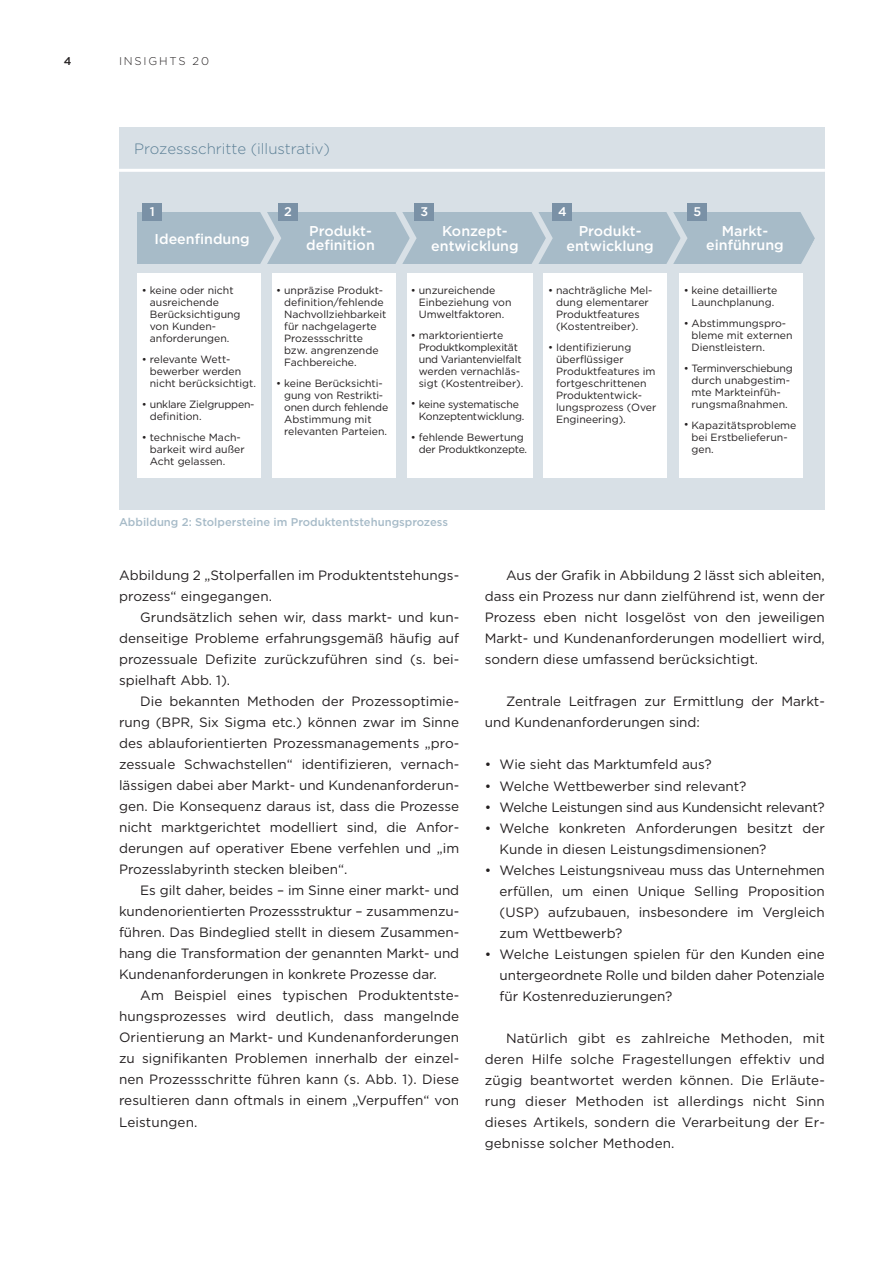
<style>
.page{position:relative;width:893px;height:1263px;background:#fff}
.page>*{position:absolute;margin:0;border:0;box-sizing:border-box;transform-origin:0 0}
.t1{font:300 15px "Gotham";color:#5b7f95}
.t2{font:500 14.25px/14.2px "Gotham";color:#fff;text-align:center}
.t3{font:13.5px/21px "Gotham";color:#231f20;text-align:justify}
.t4{font:13.5px "Gotham";letter-spacing:-.02em;color:#231f20}
.t5{font:500 12.6px "Gotham";color:#fff}
.t6{font:500 11.25px "Gotham";color:#a7bbc8}
.t7{font:300 11.25px "Gotham";letter-spacing:.16em;color:#231f20}
.t8{font:500 11.25px "Gotham";color:#231f20}
.t9{font:10.5px/12px "Gotham";color:#231f20}
.t10{font:10.5px/12px "Gotham";letter-spacing:-.02em;color:#231f20}
</style>
<div class="page">
<div style="left:119px;top:128px;width:706px;height:382px;background:#d8e0e6"></div>
<hr style="left:119px;top:169px;width:706px;height:3px;background:#fff">
<div style="left:137px;top:212px;width:680px;height:52px;background:#a7bbc8"></div>
<svg style="left:254px;top:212px;width:31px;height:63px"></svg>
<div style="left:137px;top:274px;width:124px;height:204px;background:#fff"></div>
<div style="left:273px;top:274px;width:123px;height:204px;background:#fff"></div>
<div style="left:407px;top:274px;width:125px;height:204px;background:#fff"></div>
<div style="left:544px;top:274px;width:123px;height:204px;background:#fff"></div>
<div style="left:679px;top:274px;width:123px;height:204px;background:#fff"></div>
<svg style="left:389px;top:212px;width:31px;height:62px"></svg>
<svg style="left:525px;top:203px;width:31px;height:72px"></svg>
<svg style="left:660px;top:212px;width:31px;height:62px"></svg>
<div style="left:143px;top:203px;width:19px;height:17px;background:#7a91a6"></div>
<div style="left:278px;top:203px;width:19px;height:17px;background:#7a91a6"></div>
<div style="left:414px;top:203px;width:20px;height:17px;background:#7a91a6"></div>
<div style="left:553px;top:203px;width:19px;height:17px;background:#7a91a6"></div>
<div style="left:687px;top:203px;width:20px;height:17px;background:#7a91a6"></div>
<svg style="left:794px;top:212px;width:23px;height:64px"></svg>
<p class="t8" style="left:64px;top:54px;width:9px">4</p>
<p class="t7" style="left:119px;top:55px;width:91px">INSIGHTS 20</p>
<p class="t1" style="left:134px;top:141px;width:197px">Prozessschritte (illustrativ)</p>
<p class="t5" style="left:150px;top:204px;width:6px">1</p>
<p class="t5" style="left:284px;top:204px;width:9px">2</p>
<p class="t5" style="left:420px;top:204px;width:9px">3</p>
<p class="t5" style="left:558px;top:204px;width:10px">4</p>
<p class="t5" style="left:693px;top:204px;width:9px">5</p>
<p class="t2" style="left:155px;top:232px;width:97px">Ideenfindung</p>
<p class="t9" style="left:150px;top:284px;width:92px;text-indent:-8px">• keine oder nicht ausreichende<br>Berücksichtigung von Kunden&shy;anforderungen.</p>
<p class="t9" style="left:150px;top:353px;width:108px;text-indent:-8px">• relevante Wett&shy;bewerber werden nicht berücksichtigt.</p>
<p class="t10" style="left:150px;top:398px;width:106px;text-indent:-8px">• unklare Zielgruppen&shy;definition.</p>
<p class="t9" style="left:150px;top:431px;width:96px;text-indent:-8px">• technische Mach&shy;barkeit wird außer<br>Acht gelassen.</p>
<p class="t2" style="left:306px;top:224px;width:70px;text-align:left">Produkt&shy;definition</p>
<p class="t2" style="left:431px;top:223px;width:89px;line-height:15px">Konzept&shy;entwicklung</p>
<p class="t2" style="left:566px;top:223px;width:89px;line-height:15px">Produkt&shy;entwicklung</p>
<p class="t2" style="left:706px;top:223px;width:79px">Markt&shy;einführung</p>
<p class="t9" style="left:284px;top:284px;width:104px;text-indent:-8px">• unpräzise Produkt&shy;definition/fehlende<br>Nachvollziehbarkeit für nachgelagerte<br>Prozessschritte bzw. angrenzende<br>Fachbereiche.</p>
<p class="t9" style="left:284px;top:377px;width:106px;text-indent:-8px">• keine Berücksichti&shy;gung von Restrikti&shy;onen durch fehlende<br>Abstimmung mit relevanten Parteien.</p>
<p class="t9" style="left:419px;top:284px;width:94px;text-indent:-8px">• unzureichende<br>Einbeziehung von<br>Umweltfaktoren.</p>
<p class="t10" style="left:419px;top:329px;width:106px;text-indent:-8px">• marktorientierte<br>Produktkomplexität und Variantenvielfalt werden vernachläs&shy;sigt (Kostentreiber).</p>
<p class="t10" style="left:419px;top:398px;width:107px;text-indent:-8px">• keine systematische<br>Konzeptentwicklung.</p>
<p class="t10" style="left:419px;top:431px;width:110px;text-indent:-8px">• fehlende Bewertung der Produktkonzepte.</p>
<p class="t9" style="left:548px;top:284px;width:106px;text-align:center">• nachträgliche Mel&shy;dung elementarer<br>Produktfeatures (Kostentreiber).</p>
<p class="t9" style="left:556px;top:341px;width:102px;text-indent:-8px">• Identifizierung überflüssiger<br>Produktfeatures im fortgeschrittenen<br>Produktentwick&shy;lungsprozess (Over<br>Engineering).</p>
<p class="t9" style="left:684px;top:284px;width:95px;text-align:center">• keine detaillierte<br>Launchplanung.</p>
<p class="t9" style="left:691px;top:317px;width:103px;text-indent:-8px">• Abstimmungspro&shy;bleme mit externen<br>Dienstleistern.</p>
<p class="t9" style="left:684px;top:362px;width:111px;text-align:center">• Terminverschiebung durch unabgestim&shy;mte Markteinfüh&shy;rungsmaßnahmen.</p>
<p class="t9" style="left:691px;top:419px;width:106px;text-indent:-8px">• Kapazitätsprobleme bei Erstbelieferun&shy;gen.</p>
<p class="t6" style="left:119px;top:515px;width:330px">Abbildung 2: Stolpersteine im Produktentstehungsprozess</p>
<p class="t3" style="left:119px;top:565px;width:342px">Abbildung 2 „Stolperfallen im Produktentstehungs&shy;prozess“ eingegangen.</p>
<p class="t3" style="left:119px;top:607px;width:342px;text-indent:21px">Grundsätzlich sehen wir, dass markt- und kun&shy;denseitige Probleme erfahrungsgemäß häufig auf prozessuale Defizite zurückzuführen sind (s. bei&shy;spielhaft Abb. 1).</p>
<p class="t3" style="left:119px;top:691px;width:342px;text-align:left;text-indent:21px">Die bekannten Methoden der Prozessoptimie&shy;rung (BPR, Six Sigma etc.) können zwar im Sinne des ablauforientierten Prozessmanagements „pro&shy;zessuale Schwachstellen“ identifizieren, vernach&shy;lässigen dabei aber Markt- und Kundenanforderun&shy;gen. Die Konsequenz daraus ist, dass die Prozesse nicht marktgerichtet modelliert sind, die Anfor&shy;derungen auf operativer Ebene verfehlen und „im Prozesslabyrinth stecken bleiben“.</p>
<p class="t3" style="left:119px;top:880px;width:342px;text-indent:21px">Es gilt daher, beides – im Sinne einer markt- und kundenorientierten Prozessstruktur – zusammenzu&shy;führen. Das Bindeglied stellt in diesem Zusammen&shy;hang die Transformation der genannten Markt- und Kundenanforderungen in konkrete Prozesse dar.</p>
<p class="t3" style="left:119px;top:985px;width:342px;text-indent:21px">Am Beispiel eines typischen Produktentste&shy;hungsprozesses wird deutlich, dass mangelnde Orientierung an Markt- und Kundenanforderungen zu signifikanten Problemen innerhalb der einzel&shy;nen Prozessschritte führen kann (s. Abb. 1). Diese resultieren dann oftmals in einem „Verpuffen“ von Leistungen.</p>
<p class="t3" style="left:485px;top:565px;width:342px;text-indent:21px">Aus der Grafik in Abbildung 2 lässt sich ableiten, dass ein Prozess nur dann zielführend ist, wenn der Prozess eben nicht losgelöst von den jeweiligen Markt- und Kundenanforderungen modelliert wird, sondern diese umfassend berücksichtigt.</p>
<p class="t3" style="left:485px;top:691px;width:342px;text-indent:21px">Zentrale Leitfragen zur Ermittlung der Markt&shy;und Kundenanforderungen sind:</p>
<p class="t3" style="left:485px;top:754px;width:229px">• Wie sieht das Marktumfeld aus?</p>
<p class="t3" style="left:485px;top:775px;width:263px">• Welche Wettbewerber sind relevant?</p>
<p class="t4" style="left:485px;top:799px;width:342px">• Welche Leistungen sind aus Kundensicht relevant?</p>
<p class="t3" style="left:500px;top:817px;width:327px;text-indent:-15px">• Welche konkreten Anforderungen besitzt der<br>Kunde in diesen Leistungsdimensionen?</p>
<p class="t3" style="left:500px;top:859px;width:327px;text-indent:-15px">• Welches Leistungsniveau muss das Unternehmen erfüllen, um einen Unique Selling Proposition (USP) aufzubauen, insbesondere im Vergleich zum Wettbewerb?</p>
<p class="t3" style="left:500px;top:943px;width:327px;text-indent:-15px">• Welche Leistungen spielen für den Kunden eine untergeordnete Rolle und bilden daher Potenziale für Kostenreduzierungen?</p>
<p class="t3" style="left:485px;top:1027px;width:342px;text-indent:21px">Natürlich gibt es zahlreiche Methoden, mit deren Hilfe solche Fragestellungen effektiv und zügig beantwortet werden können. Die Erläute&shy;rung dieser Methoden ist allerdings nicht Sinn dieses Artikels, sondern die Verarbeitung der Er&shy;gebnisse solcher Methoden.</p>
</div>
